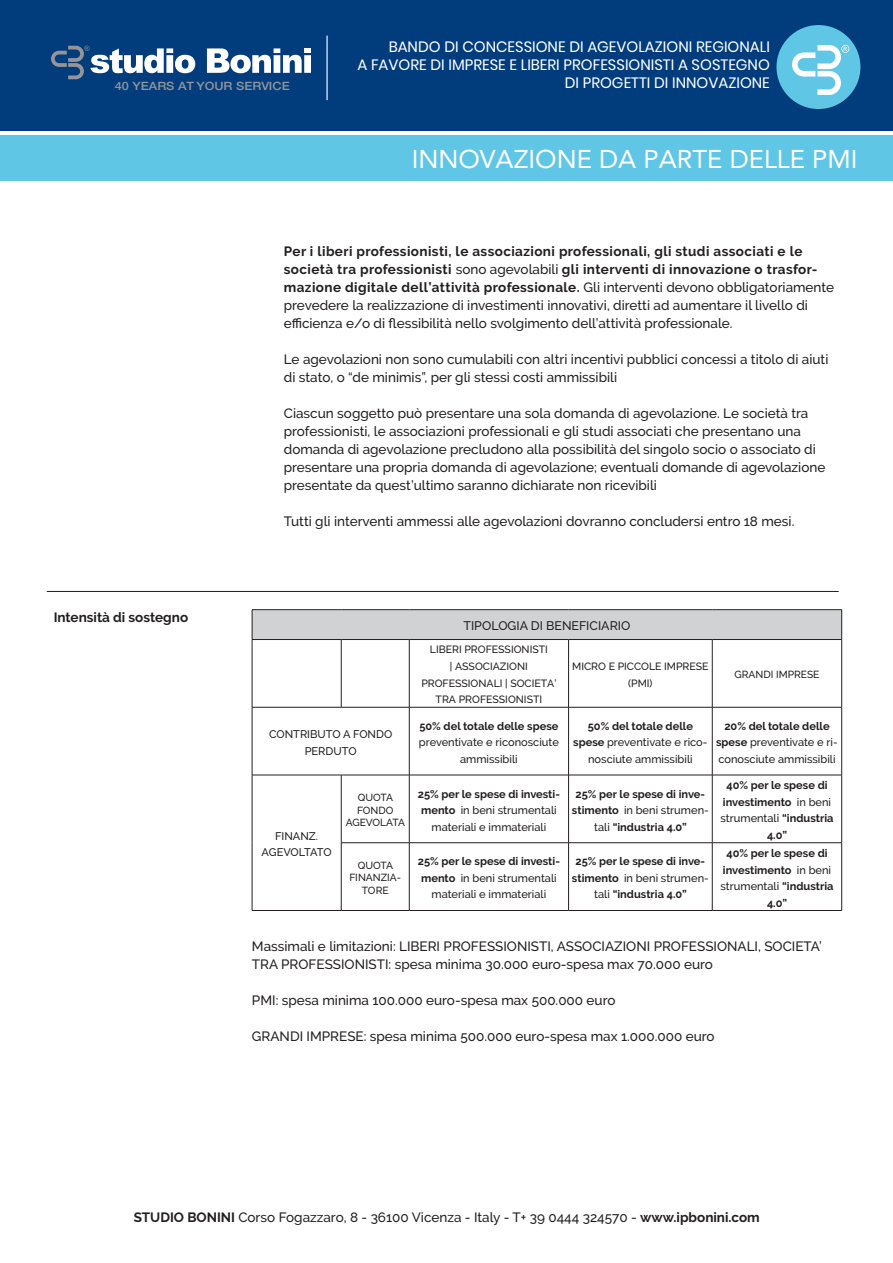
<style>
.page{position:relative;width:893px;height:1263px;background:#fff}
.page>*{position:absolute;margin:0;border:0;box-sizing:border-box;transform-origin:0 0}
.t1{font:25.65px "Avenir";color:#fff}
.t2{font:15px/18px "Poppins";color:#fff;text-align:right}
.t3{font:500 13.5px/18px "Raleway";color:#231f20}
.t4{font:700 13.5px "Raleway";color:#231f20}
.t5{font:500 12.45px "Raleway";color:#231f20}
.t6{font:500 11.4px "Helvetica Neue";color:#939598;scale:1.12 1}
.t7{font:500 11.1px/16.5px "Raleway";color:#231f20;text-align:center}
.t8{font:700 11.1px/16.5px "Raleway";color:#231f20;text-align:center}
.t9{font:500 10.5px/16.5px "Raleway";color:#231f20;text-align:center}
.t10{font:500 10.2px/12.3px "Raleway";color:#231f20;text-align:center}
.s1{font-weight:700}
.s2{font-weight:500}
</style>
<div class="page">
<hr style="left:47px;top:591px;width:792px;height:1px;background:#231f20">
<div style="left:252px;top:610px;width:590px;height:29px;background:#d1d2d4"></div>
<hr style="left:252px;top:609px;width:89px;height:1px;background:#231f20">
<svg style="left:252px;top:610px;width:1px;height:29px"></svg>
<hr style="left:341px;top:609px;width:68px;height:1px;background:#231f20">
<hr style="left:409px;top:609px;width:160px;height:1px;background:#231f20">
<hr style="left:569px;top:609px;width:143px;height:1px;background:#231f20">
<hr style="left:712px;top:609px;width:130px;height:1px;background:#231f20">
<svg style="left:841px;top:610px;width:1px;height:29px"></svg>
<hr style="left:252px;top:639px;width:89px;height:1px;background:#231f20">
<hr style="left:252px;top:640px;width:1px;height:67px;background:#231f20">
<hr style="left:341px;top:639px;width:68px;height:1px;background:#231f20">
<hr style="left:341px;top:640px;width:1px;height:67px;background:#231f20">
<hr style="left:409px;top:639px;width:160px;height:1px;background:#231f20">
<hr style="left:409px;top:640px;width:1px;height:67px;background:#231f20">
<hr style="left:569px;top:639px;width:143px;height:1px;background:#231f20">
<hr style="left:568px;top:640px;width:1px;height:67px;background:#231f20">
<hr style="left:712px;top:639px;width:130px;height:1px;background:#231f20">
<hr style="left:712px;top:640px;width:1px;height:67px;background:#231f20">
<hr style="left:841px;top:640px;width:1px;height:67px;background:#231f20">
<hr style="left:252px;top:707px;width:89px;height:1px;background:#231f20">
<hr style="left:252px;top:707px;width:1px;height:68px;background:#231f20">
<hr style="left:341px;top:707px;width:68px;height:1px;background:#231f20">
<hr style="left:409px;top:707px;width:160px;height:1px;background:#231f20">
<hr style="left:409px;top:707px;width:1px;height:68px;background:#231f20">
<hr style="left:569px;top:707px;width:143px;height:1px;background:#231f20">
<hr style="left:568px;top:707px;width:1px;height:68px;background:#231f20">
<hr style="left:712px;top:707px;width:130px;height:1px;background:#231f20">
<hr style="left:712px;top:707px;width:1px;height:68px;background:#231f20">
<hr style="left:841px;top:707px;width:1px;height:68px;background:#231f20">
<hr style="left:252px;top:775px;width:89px;height:1px;background:#231f20">
<hr style="left:252px;top:775px;width:1px;height:68px;background:#231f20">
<hr style="left:341px;top:775px;width:68px;height:1px;background:#231f20">
<hr style="left:341px;top:775px;width:1px;height:67px;background:#231f20">
<hr style="left:409px;top:775px;width:160px;height:1px;background:#231f20">
<hr style="left:409px;top:775px;width:1px;height:67px;background:#231f20">
<hr style="left:569px;top:775px;width:143px;height:1px;background:#231f20">
<hr style="left:568px;top:775px;width:1px;height:67px;background:#231f20">
<hr style="left:712px;top:775px;width:130px;height:1px;background:#231f20">
<hr style="left:712px;top:775px;width:1px;height:67px;background:#231f20">
<hr style="left:841px;top:775px;width:1px;height:67px;background:#231f20">
<hr style="left:252px;top:843px;width:1px;height:67px;background:#231f20">
<hr style="left:341px;top:842px;width:68px;height:1px;background:#231f20">
<hr style="left:341px;top:843px;width:1px;height:67px;background:#231f20">
<hr style="left:409px;top:842px;width:160px;height:1px;background:#231f20">
<hr style="left:409px;top:843px;width:1px;height:67px;background:#231f20">
<hr style="left:569px;top:842px;width:143px;height:1px;background:#231f20">
<hr style="left:568px;top:843px;width:1px;height:67px;background:#231f20">
<hr style="left:712px;top:842px;width:130px;height:1px;background:#231f20">
<hr style="left:712px;top:843px;width:1px;height:67px;background:#231f20">
<hr style="left:841px;top:843px;width:1px;height:67px;background:#231f20">
<hr style="left:252px;top:910px;width:89px;height:1px;background:#231f20">
<hr style="left:341px;top:910px;width:68px;height:1px;background:#231f20">
<hr style="left:409px;top:910px;width:160px;height:1px;background:#231f20">
<hr style="left:569px;top:910px;width:143px;height:1px;background:#231f20">
<hr style="left:712px;top:910px;width:130px;height:1px;background:#231f20">
<div style="left:0;top:0;width:892px;height:131px;background:#013d7d"></div>
<div style="left:0;top:136px;width:892px;height:45px;background:#60c6e5"></div>
<svg style="left:51px;top:46px;width:144px;height:33px"></svg>
<svg style="left:207px;top:48px;width:104px;height:25px"></svg>
<div style="left:304px;top:55px;width:7px;height:18px;background:#fff"></div>
<hr style="left:326px;top:36px;width:2px;height:64px;background:#fff">
<div style="left:776px;top:25px;width:84px;height:84px;background:#60c6e5;border-radius:50%"></div>
<svg style="left:792px;top:45px;width:57px;height:50px"></svg>
<p class="t6" style="left:115px;top:77px;width:158px">40 YEARS AT YOUR SERVICE</p>
<p class="t2" style="left:357px;top:38px;width:414px">BANDO DI CONCESSIONE DI AGEVOLAZIONI REGIONALI<br>A FAVORE DI IMPRESE E LIBERI PROFESSIONISTI A SOSTEGNO<br>DI PROGETTI DI INNOVAZIONE</p>
<h1 class="t1" style="left:412px;top:138px;width:447px">INNOVAZIONE DA PARTE DELLE PMI</h1>
<p class="t4" style="left:54px;top:610px;width:136px">Intensità di sostegno</p>
<p class="t3" style="left:284px;top:242px;width:552px"><span class="s1">Per i liberi professionisti, le associazioni professionali, gli studi associati e le società tra professionisti</span> sono agevolabili <span class="s1">gli interventi di innovazione o trasfor&shy;mazione digitale dell’attività professionale.</span> Gli interventi devono obbligatoriamente prevedere la realizzazione di investimenti innovativi, diretti ad aumentare il livello di efficienza e/o di flessibilità nello svolgimento dell’attività professionale.</p>
<p class="t3" style="left:284px;top:350px;width:546px">Le agevolazioni non sono cumulabili con altri incentivi pubblici concessi a titolo di aiuti di stato, o “de minimis”, per gli stessi costi ammissibili</p>
<p class="t3" style="left:284px;top:404px;width:543px">Ciascun soggetto può presentare una sola domanda di agevolazione. Le società tra professionisti, le associazioni professionali e gli studi associati che presentano una domanda di agevolazione precludono alla possibilità del singolo socio o associato di presentare una propria domanda di agevolazione; eventuali domande di agevolazione presentate da quest’ultimo saranno dichiarate non ricevibili</p>
<p class="t3" style="left:284px;top:512px;width:512px">Tutti gli interventi ammessi alle agevolazioni dovranno concludersi entro 18 mesi.</p>
<p class="t7" style="left:269px;top:726px;width:125px">CONTRIBUTO A FONDO<br>PERDUTO</p>
<p class="t5" style="left:463px;top:619px;width:168px">TIPOLOGIA DI BENEFICIARIO</p>
<p class="t9" style="left:421px;top:641px;width:137px">LIBERI PROFESSIONISTI<br>| ASSOCIAZIONI<br>PROFESSIONALI | SOCIETA’<br>TRA PROFESSIONISTI</p>
<p class="t9" style="left:572px;top:658px;width:138px">MICRO E PICCOLE IMPRESE (PMI)</p>
<p class="t10" style="left:734px;top:668px;width:87px">GRANDI IMPRESE</p>
<p class="t8" style="left:419px;top:718px;width:141px">50% del totale delle spese</p>
<p class="t7" style="left:419px;top:734px;width:142px">preventivate e riconosciute ammissibili</p>
<p class="t7" style="left:573px;top:718px;width:136px"><span class="s1">50% del totale delle spese</span> preventivate e rico&shy;nosciute ammissibili</p>
<p class="t7" style="left:716px;top:718px;width:123px"><span class="s1">20% del totale delle spese</span> preventivate e ri&shy;conosciute ammissibili</p>
<p class="t7" style="left:262px;top:827px;width:72px">FINANZ.<br>AGEVOLTATO</p>
<p class="t10" style="left:346px;top:792px;width:61px">QUOTA<br>FONDO<br>AGEVOLATA</p>
<p class="t7" style="left:418px;top:785px;width:144px"><span class="s1">25% per le spese di investi&shy;mento</span> in beni strumentali materiali e immateriali</p>
<p class="t8" style="left:572px;top:785px;width:138px">25% per le spese di inve&shy;stimento <span class="s2">in beni strumen&shy;tali</span> “industria 4.0”</p>
<p class="t8" style="left:720px;top:777px;width:115px">40% per le spese di investimento <span class="s2">in beni strumentali</span> “industria<br>4.0”</p>
<p class="t10" style="left:349px;top:859px;width:53px">QUOTA<br>FINANZIA-<br>TORE</p>
<p class="t7" style="left:418px;top:853px;width:144px"><span class="s1">25% per le spese di investi&shy;mento</span> in beni strumentali materiali e immateriali</p>
<p class="t8" style="left:572px;top:853px;width:138px">25% per le spese di inve&shy;stimento <span class="s2">in beni strumen&shy;tali</span> “industria 4.0”</p>
<p class="t8" style="left:720px;top:845px;width:115px">40% per le spese di investimento <span class="s2">in beni strumentali</span> “industria<br>4.0”</p>
<p class="t3" style="left:252px;top:937px;width:571px">Massimali e limitazioni: LIBERI PROFESSIONISTI, ASSOCIAZIONI PROFESSIONALI, SOCIETA’<br>TRA PROFESSIONISTI: spesa minima 30.000 euro-spesa max 70.000 euro</p>
<p class="t3" style="left:252px;top:991px;width:365px">PMI: spesa minima 100.000 euro-spesa max 500.000 euro</p>
<p class="t3" style="left:252px;top:1027px;width:464px">GRANDI IMPRESE: spesa minima 500.000 euro-spesa max 1.000.000 euro</p>
<p class="t3" style="left:134px;top:1208px;width:628px"><span class="s1">STUDIO BONINI</span> Corso Fogazzaro, 8 - 36100 Vicenza - Italy - T+ 39 0444 324570 - <span class="s1">www.ipbonini.com</span></p>
</div>
